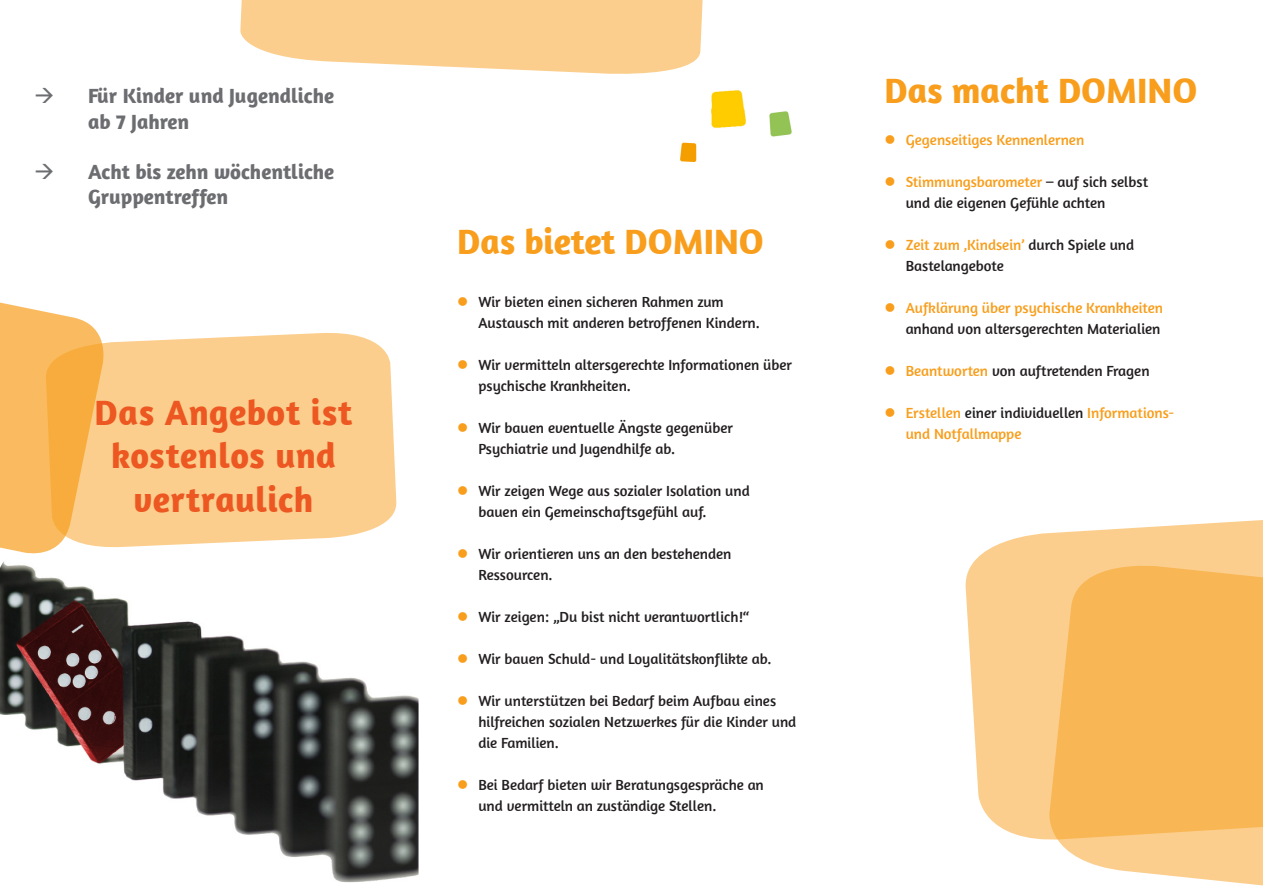
<style>
.page{position:relative;width:1263px;height:893px;background:#fff}
.page>*{position:absolute;margin:0;border:0;box-sizing:border-box;transform-origin:0 0}
.t1{font:700 36px/43.2px "Amaranth";letter-spacing:.01em;color:#ed5721;text-align:center}
.t2{font:700 36px "Amaranth";color:#f89e1c}
.t3{font:700 21px/25.2px "Amaranth";color:#6c6d70}
.t4{font:15px/21px "Amaranth";color:#231f20}
.t5{font:15px/21px "Amaranth";color:#f89e1c}
.s1{color:#f89e1c}
.s2{color:#231f20}
</style>
<div class="page">
<img style="left:0;top:561px;width:419px;height:321px">
<svg style="left:240px;top:0;width:463px;height:74px;background:#fbd39a"></svg>
<img style="left:680px;top:90px;width:112px;height:71px">
<svg style="left:0;top:302px;width:96px;height:252px;background:#fac270"></svg>
<svg style="left:44px;top:330px;width:353px;height:220px;background:#fbce8e"></svg>
<svg style="left:965px;top:520px;width:298px;height:320px;fill:#fbce8d"></svg>
<svg style="left:1044px;top:558px;width:219px;height:328px;background:#f9be68"></svg>
<h2 class="t3" style="left:88px;top:83px;width:248px">Für Kinder und Jugendliche ab 7 Jahren</h2>
<h2 class="t3" style="left:88px;top:159px;width:248px">Acht bis zehn wöchentliche<br>Gruppentreffen</h2>
<h1 class="t1" style="left:94px;top:390px;width:259px">Das Angebot ist kostenlos und vertraulich</h1>
<h1 class="t2" style="left:457px;top:219px;width:308px">Das bietet DOMINO</h1>
<p class="t4" style="left:478px;top:291px;width:283px">Wir bieten einen sicheren Rahmen zum<br>Austausch mit anderen betroffenen Kindern.</p>
<p class="t4" style="left:478px;top:354px;width:315px">Wir vermitteln altersgerechte Informationen über psychische Krankheiten.</p>
<p class="t4" style="left:478px;top:417px;width:256px">Wir bauen eventuelle Ängste gegenüber<br>Psychiatrie und Jugendhilfe ab.</p>
<p class="t4" style="left:478px;top:480px;width:273px">Wir zeigen Wege aus sozialer Isolation und bauen ein Gemeinschaftsgefühl auf.</p>
<p class="t4" style="left:478px;top:543px;width:255px">Wir orientieren uns an den bestehenden<br>Ressourcen.</p>
<p class="t4" style="left:478px;top:606px;width:273px">Wir zeigen: „Du bist nicht verantwortlich!“</p>
<p class="t4" style="left:478px;top:648px;width:295px">Wir bauen Schuld- und Loyalitätskonflikte ab.</p>
<p class="t4" style="left:478px;top:690px;width:319px">Wir unterstützen bei Bedarf beim Aufbau eines hilfreichen sozialen Netzwerkes für die Kinder und die Familien.</p>
<p class="t4" style="left:478px;top:774px;width:287px">Bei Bedarf bieten wir Beratungsgespräche an und vermitteln an zuständige Stellen.</p>
<h1 class="t2" style="left:884px;top:68px;width:314px">Das macht DOMINO</h1>
<p class="t5" style="left:906px;top:129px;width:180px">Gegenseitiges Kennenlernen</p>
<p class="t4" style="left:906px;top:171px;width:244px"><span class="s1">Stimmungsbarometer</span> – auf sich selbst und die eigenen Gefühle achten</p>
<p class="t4" style="left:906px;top:234px;width:230px"><span class="s1">Zeit zum ‚Kindsein’</span> durch Spiele und<br>Bastelangebote</p>
<p class="t5" style="left:906px;top:297px;width:259px">Aufklärung über psychische Krankheiten</p>
<p class="t4" style="left:906px;top:318px;width:256px">anhand von altersgerechten Materialien</p>
<p class="t4" style="left:906px;top:360px;width:245px"><span class="s1">Beantworten</span> von auftretenden Fragen</p>
<p class="t5" style="left:906px;top:402px;width:270px">Erstellen <span class="s2">einer individuellen</span> Informations&shy;und Notfallmappe</p>
</div>
